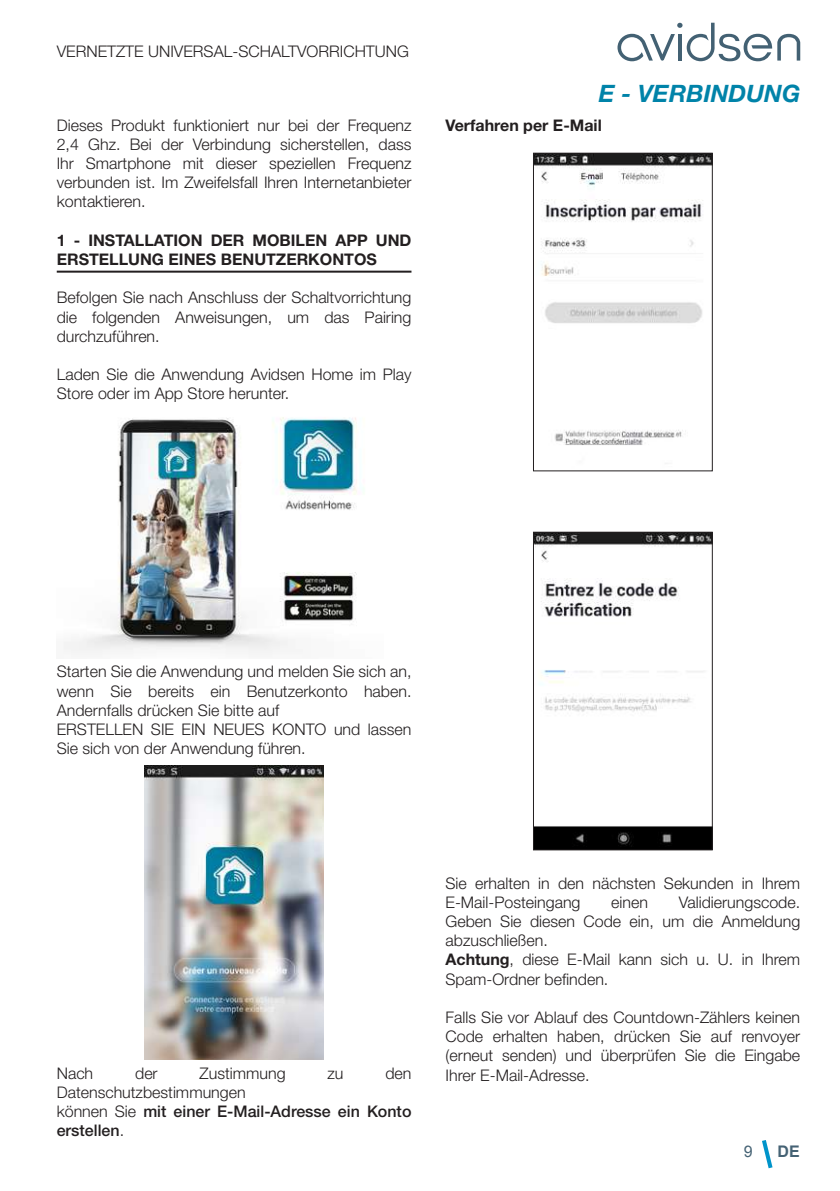
<style>
.page{position:relative;width:840px;height:1191px;background:#fff}
.page>*{position:absolute;margin:0;border:0;box-sizing:border-box;transform-origin:0 0}
.t1{font:italic 700 24px "Helvetica Neue LT Std";color:#0083a9}
.t2{font:300 16px/19.2px "Helvetica Neue LT Std";color:#231f20}
.t3{font:700 16px/19.2px "Helvetica Neue LT Std";color:#231f20}
.t4{font:500 16px/19.2px "Helvetica Neue LT Std";color:#231f20}
.t5{font:700 16px "Arial";color:#456274}
.t6{font:16px "Arial";color:#456274}
.s1{font-weight:300}
.s2{font-weight:700}
</style>
<div class="page">
<svg style="left:762px;top:1140px;width:11px;height:29px"></svg>
<svg style="left:617px;top:23px;width:182px;height:38px"></svg>
<hr style="left:57px;top:271px;width:354px;height:2px;background:#231f20">
<img style="left:64px;top:417px;width:293px;height:236px">
<img style="left:145px;top:765px;width:178px;height:294px">
<img style="left:535px;top:155px;width:175px;height:290px">
<div style="left:533px;top:153px;width:179px;height:318px;border:1px solid #231f20"></div>
<img style="left:535px;top:534px;width:175px;height:314px">
<div style="left:533px;top:532px;width:179px;height:318px;border:1px solid #231f20"></div>
<p class="t2" style="left:57px;top:41px;width:353px">VERNETZTE UNIVERSAL-SCHALTVORRICHTUNG</p>
<p class="t2" style="left:57px;top:115px;width:356px;text-align:justify">Dieses Produkt funktioniert nur bei der Frequenz 2,4 Ghz. Bei der Verbindung sicherstellen, dass Ihr Smartphone mit dieser speziellen Frequenz verbunden ist. Im Zweifelsfall Ihren Internetanbieter kontaktieren.</p>
<p class="t3" style="left:57px;top:230px;width:356px">1 - INSTALLATION DER MOBILEN APP UND<br>ERSTELLUNG EINES BENUTZERKONTOS</p>
<p class="t2" style="left:57px;top:288px;width:356px;text-align:justify">Befolgen Sie nach Anschluss der Schaltvorrichtung die folgenden Anweisungen, um das Pairing durchzuführen.</p>
<p class="t2" style="left:57px;top:364px;width:356px">Laden Sie die Anwendung Avidsen Home im Play<br>Store oder im App Store herunter.</p>
<h1 class="t1" style="left:598px;top:79px;width:203px">E - VERBINDUNG</h1>
<p class="t3" style="left:445px;top:115px;width:158px">Verfahren per E-Mail</p>
<p class="t2" style="left:57px;top:661px;width:356px">Starten Sie die Anwendung und melden Sie sich an, wenn Sie bereits ein Benutzerkonto haben.<br>Andernfalls drücken Sie bitte auf<br>ERSTELLEN SIE EIN NEUES KONTO und lassen Sie sich von der Anwendung führen.</p>
<p class="t2" style="left:57px;top:1063px;width:38px">Nach</p>
<p class="t2" style="left:135px;top:1063px;width:24px">der</p>
<p class="t2" style="left:199px;top:1063px;width:87px">Zustimmung</p>
<p class="t2" style="left:327px;top:1063px;width:17px">zu</p>
<p class="t2" style="left:385px;top:1063px;width:28px">den</p>
<p class="t4" style="left:57px;top:1082px;width:356px"><span class="s1">Datenschutzbestimmungen<br>können Sie</span> mit einer E-Mail-Adresse ein Konto erstellen<span class="s1">.</span></p>
<p class="t2" style="left:445px;top:873px;width:356px">Sie erhalten in den nächsten Sekunden in Ihrem<br>E-Mail-Posteingang</p>
<p class="t2" style="left:445px;top:892px;width:356px;text-indent:233px">Validierungscode.<br>Geben Sie diesen Code ein, um die Anmeldung abzuschließen.<br><span class="s2">Achtung</span>, diese E-Mail kann sich u. U. in Ihrem<br>Spam-Ordner befinden.</p>
<p class="t2" style="left:445px;top:1007px;width:356px;text-align:justify">Falls Sie vor Ablauf des Countdown-Zählers keinen Code erhalten haben, drücken Sie auf renvoyer (erneut senden) und überprüfen Sie die Eingabe Ihrer E-Mail-Adresse.</p>
<p class="t2" style="left:611px;top:892px;width:38px">einen</p>
<p class="t6" style="left:743px;top:1141px;width:10px">9</p>
<p class="t5" style="left:777px;top:1140px;width:24px">DE</p>
</div>
